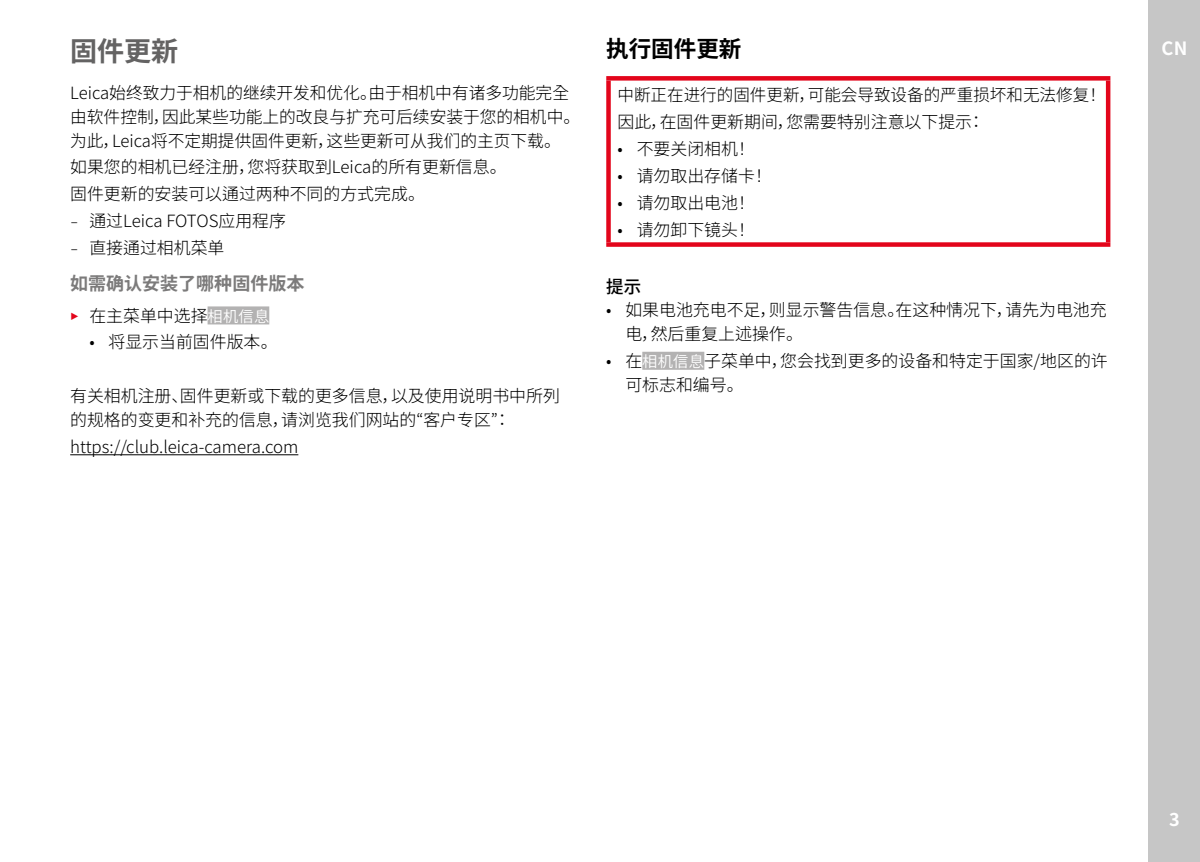
<style>
.page{position:relative;width:1200px;height:862px;background:#fff}
.page>*{position:absolute;margin:0;border:0;box-sizing:border-box;transform-origin:0 0}
.t1{font:200 27px "Source Han Sans KVF";color:#646363}
.t2{font:200 22.5px "Source Han Sans KVF";color:#000}
.t3{font:200 18.22px "Source Han Sans KVF";color:#fff}
.t4{font:200 18px "Source Han Sans KVF";color:#7c7b7b}
.t5{font:200 18px "Source Han Sans KVF";color:#fff}
.t6{font:200 17.55px "Source Han Sans KVF";color:#000}
.t7{font:200 16.88px/23.6px "Source Han Sans KVF";color:#000}
.s1{font-family:"Corporate S";font-weight:300}
.s2{font-family:"Corporate S";font-weight:300;color:#e3051b}
.s3{font-size:15.3px;color:#fff}
</style>
<div class="page">
<div style="left:1148px;top:0;width:51px;height:861px;background:#c6c6c6"></div>
<div style="left:207px;top:306px;width:62px;height:18px;background:#b3b2b2"></div>
<hr style="left:70px;top:454px;width:228px;height:1px;background:#000">
<div style="left:642px;top:351px;width:62px;height:18px;background:#b3b2b2"></div>
<div style="left:606px;top:76px;width:504px;height:5px;background:#e3051b"></div>
<svg style="left:606px;top:81px;width:4px;height:161px"></svg>
<div style="left:1105px;top:81px;width:5px;height:161px;background:#e3051b"></div>
<div style="left:606px;top:242px;width:504px;height:5px;background:#e3051b"></div>
<h1 class="t1" style="left:70px;top:35px;width:109px">固件更新</h1>
<p class="t7" style="left:70px;top:82px;width:511px">Leica始终致力于相机的继续开发和优化。由于相机中有诸多功能完全由软件控制，因此某些功能上的改良与扩充可后续安装于您的相机中。为此，Leica将不定期提供固件更新，这些更新可从我们的主页下载。</p>
<p class="t7" style="left:70px;top:154px;width:438px;line-height:26.8px">如果您的相机已经注册，您将获取到Leica的所有更新信息。固件更新的安装可以通过两种不同的方式完成。</p>
<p class="t7" style="left:70px;top:209px;width:217px"><span class="s1">–</span> 通过Leica FOTOS应用程序</p>
<p class="t7" style="left:70px;top:236px;width:156px"><span class="s1">–</span> 直接通过相机菜单</p>
<p class="t4" style="left:70px;top:273px;width:236px">如需确认安装了哪种固件版本</p>
<p class="t7" style="left:70px;top:304px;width:200px"><span class="s2">▸</span> 在主菜单中选择<span class="s3">相机信息</span></p>
<p class="t7" style="left:89px;top:330px;width:190px">• 将显示当前固件版本。</p>
<p class="t7" style="left:70px;top:384px;width:491px">有关相机注册、固件更新或下载的更多信息，以及使用说明书中所列的规格的变更和补充的信息，请浏览我们网站的“客户专区”：</p>
<p class="t7" style="left:70px;top:435px;width:229px">https://club.leica-camera.com</p>
<h2 class="t2" style="left:606px;top:36px;width:136px">执行固件更新</h2>
<p class="t7" style="left:617px;top:82px;width:485px;line-height:26.8px">中断正在进行的固件更新，可能会导致设备的严重损坏和无法修复！因此，在固件更新期间，您需要特别注意以下提示：</p>
<p class="t7" style="left:617px;top:137px;width:135px">• 不要关闭相机！</p>
<p class="t7" style="left:617px;top:164px;width:151px">• 请勿取出存储卡！</p>
<p class="t7" style="left:617px;top:191px;width:135px">• 请勿取出电池！</p>
<p class="t7" style="left:617px;top:218px;width:135px">• 请勿卸下镜头！</p>
<p class="t6" style="left:606px;top:276px;width:36px">提示</p>
<p class="t7" style="left:625px;top:298px;width:482px;text-indent:-19px">• 如果电池充电不足，则显示警告信息。在这种情况下，请先为电池充电，然后重复上述操作。</p>
<p class="t7" style="left:625px;top:349px;width:484px;text-indent:-19px">• 在<span class="s3">相机信息</span>子菜单中，您会找到更多的设备和特定于国家/地区的许可标志和编号。</p>
<p class="t3" style="left:1160px;top:38px;width:27px">CN</p>
<p class="t5" style="left:1168px;top:808px;width:12px">3</p>
</div>
